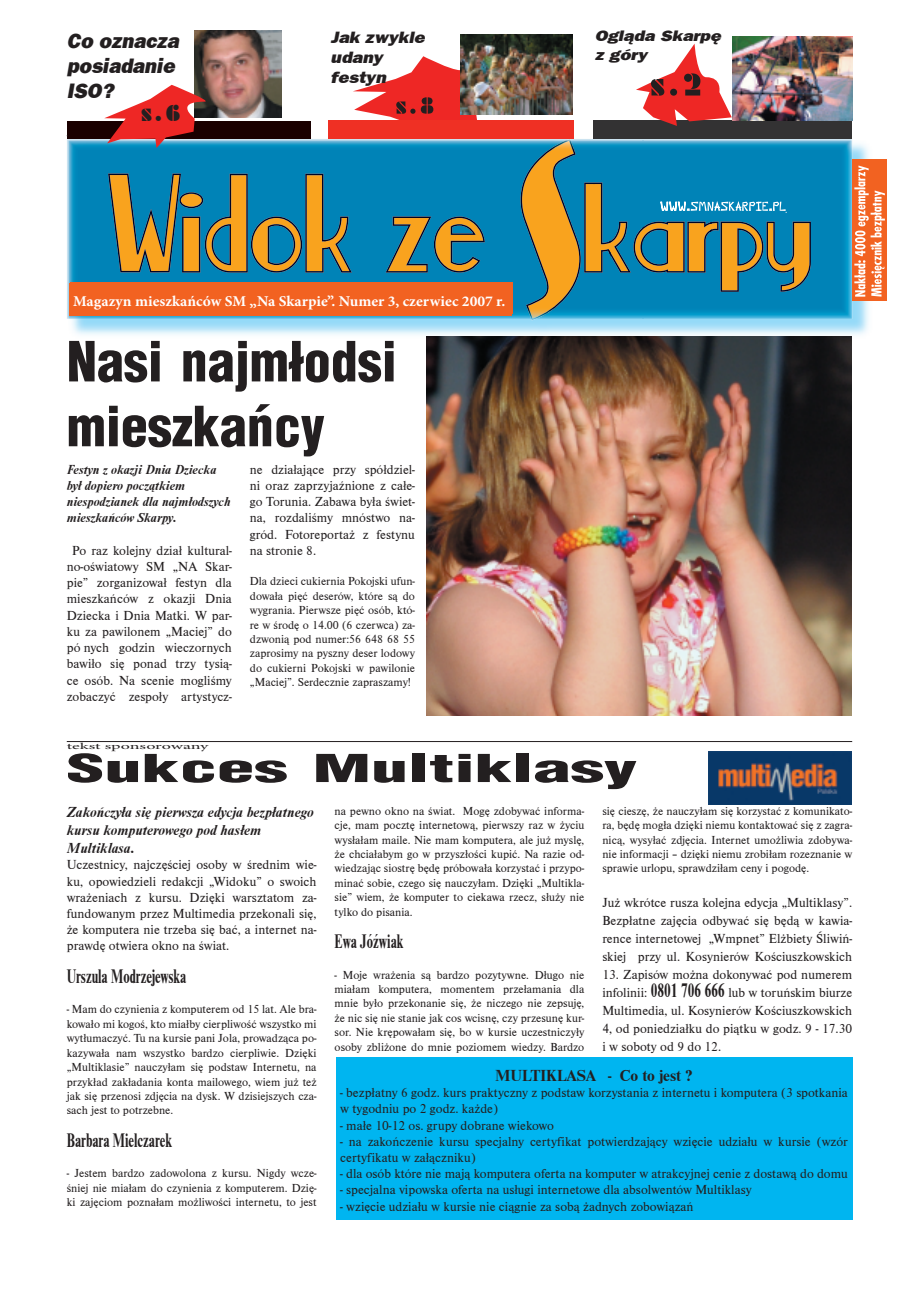
<style>
.page{position:relative;width:919px;height:1289px;background:#fff}
.page>*{position:absolute;margin:0;border:0;box-sizing:border-box;transform-origin:0 0}
.t1{font:900 54px/64.8px "Switzerland Cond";color:#231f20}
.t2{font:900 37.5px "Switzerland Cond";color:#231f20;scale:2 1}
.t3{font:900 25.5px "Fujiyama";color:#231f20}
.t4{font:italic 800 21px/25.2px "Frankfurt Gothic";color:#231f20}
.t5{font:700 20.25px "Nimbus Rom DCE";color:#231f20;scale:.67 1}
.t6{font:italic 800 16.5px/19.8px "Frankfurt Gothic";color:#231f20;scale:1.1 1}
.t7{font:700 16.5px "Nimbus Rom DCE";color:#231f20}
.t8{font:italic 800 15.3px/18.3px "Frankfurt Gothic";color:#231f20;scale:1.18 1}
.t9{font:italic 700 15px/18px "Nimbus Rom DCE";color:#231f20}
.t10{font:700 15px "Minion Pro";color:#fff}
.t11{font:13.5px/16.2px "Nimbus Rom DCE";color:#231f20;text-align:justify}
.t12{font:italic 700 13.5px/16.2px "Nimbus Rom DCE";color:#231f20}
.t13{font:12px/14.4px "Nimbus Rom DCE";color:#231f20;text-align:justify}
.t14{font:9px "Minion Pro";letter-spacing:-.005em;color:#231f20;scale:2 1}
.s1{font-weight:700;font-size:20.25px}
</style>
<div class="page">
<img style="left:72px;top:301px;width:797px;height:39px">
<img style="left:852px;top:141px;width:17px;height:18px">
<img style="left:67px;top:139px;width:37px;height:180px">
<img style="left:68px;top:140px;width:784px;height:179px">
<img style="left:486px;top:141px;width:23px;height:177px">
<img style="left:605px;top:141px;width:23px;height:134px">
<img style="left:509px;top:140px;width:96px;height:180px">
<img style="left:108px;top:140px;width:251px;height:136px">
<img style="left:358px;top:185px;width:152px;height:91px">
<div style="left:67px;top:121px;width:243px;height:17px;background:#1a0000"></div>
<img style="left:194px;top:30px;width:88px;height:87px">
<svg style="left:104px;top:85px;width:110px;height:63px"></svg>
<div style="left:593px;top:120px;width:259px;height:19px;background:#333233"></div>
<svg style="left:660px;top:201px;width:126px;height:12px;background:#52aace"></svg>
<div style="left:328px;top:121px;width:245px;height:18px;background:#ef3024"></div>
<svg style="left:353px;top:56px;width:124px;height:65px"></svg>
<svg style="left:636px;top:44px;width:95px;height:82px"></svg>
<div style="left:70px;top:283px;width:442px;height:32px;background:#f26221"></div>
<div style="left:852px;top:159px;width:34px;height:142px;background:#f26221"></div>
<svg style="left:854px;top:165px;width:30px;height:132px"></svg>
<img style="left:708px;top:751px;width:143px;height:53px">
<div style="left:336px;top:1057px;width:516px;height:162px;background:#00b5f0"></div>
<img style="left:427px;top:337px;width:424px;height:378px">
<hr style="left:67px;top:741px;width:785px;height:1px;background:#231d1f">
<img style="left:460px;top:34px;width:112px;height:81px">
<img style="left:732px;top:37px;width:120px;height:84px">
<h3 class="t4" style="left:67px;top:28px;width:113px">Co oznacza posiadanie<br>ISO?</h3>
<p class="t8" style="left:594px;top:27px;width:108px">Ogląda Skarpę z góry</p>
<h3 class="t6" style="left:330px;top:27px;width:87px">Jak zwykle udany festyn</h3>
<h3 class="t3" style="left:141px;top:98px;width:41px">s.6</h3>
<p class="t10" style="left:73px;top:292px;width:434px">Magazyn mieszkańców SM „Na Skarpie”. Numer 3, czerwiec 2007 r.</p>
<h1 class="t1" style="left:67px;top:327px;width:331px">Nasi najmłodsi mieszkańcy</h1>
<p class="t12" style="left:67px;top:461px;width:165px">Festyn z okazji Dnia Dziecka był dopiero początkiem niespodzianek dla najmłodszych mieszkańców Skarpy.</p>
<p class="t11" style="left:67px;top:542px;width:166px;text-align:center">Po raz kolejny dział kultural&shy;no-oświatowy SM „NA Skar&shy;pie” zorganizował festyn dla mieszkańców z okazji Dnia<br>Dziecka i Dnia Matki. W par&shy;ku za pawilonem „Maciej” do pó nych godzin wieczornych bawiło się ponad trzy tysią&shy;ce osób. Na scenie mogliśmy zobaczyć zespoły artystycz-</p>
<p class="t11" style="left:250px;top:461px;width:167px">ne działające przy spółdziel&shy;ni oraz zaprzyjaźnione z całe&shy;go Torunia. Zabawa była świet&shy;na, rozdaliśmy mnóstwo na&shy;gród. Fotoreportaż z festynu na stronie 8.</p>
<p class="t13" style="left:250px;top:574px;width:167px">Dla dzieci cukiernia Pokojski ufun&shy;dowała pięć deserów, które są do wygrania. Pierwsze pięć osób, któ&shy;re w środę o 14.00 (6 czerwca) za&shy;dzwonią pod numer:56 648 68 55 zaprosimy na pyszny deser lodowy do cukierni Pokojski w pawilonie „Maciej”. Serdecznie zapraszamy!</p>
<p class="t14" style="left:67px;top:740px;width:72px">tekst sponsorowany</p>
<h2 class="t2" style="left:67px;top:744px;width:287px">Sukces Multiklasy</h2>
<p class="t9" style="left:67px;top:803px;width:248px">Zakończyła się pierwsza edycja bezpłatnego kursu komputerowego pod hasłem<br>Multiklasa.</p>
<p class="t11" style="left:67px;top:856px;width:251px">Uczestnicy, najczęściej osoby w średnim wie&shy;ku, opowiedzieli redakcji „Widoku” o swoich wrażeniach z kursu. Dzięki warsztatom za&shy;fundowanym przez Multimedia przekonali się, że komputera nie trzeba się bać, a internet na&shy;prawdę otwiera okno na świat.</p>
<h3 class="t5" style="left:67px;top:965px;width:180px">Urszula Modrzejewska</h3>
<p class="t13" style="left:67px;top:1002px;width:251px">- Mam do czynienia z komputerem od 15 lat. Ale bra&shy;kowało mi kogoś, kto miałby cierpliwość wszystko mi wytłumaczyć. Tu na kursie pani Jola, prowadząca po&shy;kazywała nam wszystko bardzo cierpliwie. Dzięki „Multiklasie” nauczyłam się podstaw Internetu, na przykład zakładania konta mailowego, wiem już też jak się przenosi zdjęcia na dysk. W dzisiejszych cza&shy;sach jest to potrzebne.</p>
<h3 class="t5" style="left:67px;top:1128px;width:159px">Barbara Mielczarek</h3>
<p class="t13" style="left:67px;top:1166px;width:251px">- Jestem bardzo zadowolona z kursu. Nigdy wcze&shy;śniej nie miałam do czynienia z komputerem. Dzię&shy;ki zajęciom poznałam możliwości internetu, to jest</p>
<p class="t13" style="left:334px;top:803px;width:251px">na pewno okno na świat. Mogę zdobywać informa&shy;cje, mam pocztę internetową, pierwszy raz w życiu wysłałam maile. Nie mam komputera, ale już myslę, że chciałabym go w przyszłości kupić. Na razie od&shy;wiedzając siostrę będę próbowała korzystać i przypo&shy;minać sobie, czego się nauczyłam. Dzięki „Multikla&shy;sie” wiem, że komputer to ciekawa rzecz, służy nie tylko do pisania.</p>
<h3 class="t5" style="left:334px;top:930px;width:104px">Ewa Jóźwiak</h3>
<p class="t13" style="left:334px;top:967px;width:251px">- Moje wrażenia są bardzo pozytywne. Długo nie miałam komputera, momentem przełamania dla mnie było przekonanie się, że niczego nie zepsuję, że nic się nie stanie jak cos wcisnę, czy przesunę kur&shy;sor. Nie krępowałam się, bo w kursie uczestniczyły osoby zbliżone do mnie poziomem wiedzy. Bardzo</p>
<p class="t13" style="left:602px;top:803px;width:251px">się cieszę, że nauczyłam się korzystać z komunikato&shy;ra, będę mogła dzięki niemu kontaktować się z zagra&shy;nicą, wysyłać zdjęcia. Internet umożliwia zdobywa&shy;nie informacji – dzięki niemu zrobiłam rozeznanie w sprawie urlopu, sprawdziłam ceny i pogodę.</p>
<p class="t11" style="left:602px;top:893px;width:251px;line-height:18px">Już wkrótce rusza kolejna edycja „Multiklasy”.<br>Bezpłatne zajęcia odbywać się będą w kawia&shy;rence internetowej „Wmpnet” Elżbiety Śliwiń&shy;skiej przy ul. Kosynierów Kościuszkowskich</p>
<p class="t11" style="left:602px;top:965px;width:251px;line-height:18px">13. Zapisów można dokonywać pod numerem infolinii: <span class="s1">0801 706 666</span> lub w toruńskim biurze Multimedia, ul. Kosynierów Kościuszkowskich 4, od poniedziałku do piątku w godz. 9 - 17.30 i w soboty od 9 do 12.</p>
<h3 class="t7" style="left:495px;top:1066px;width:198px">MULTIKLASA - Co to jest ?</h3>
<p class="t11" style="left:340px;top:1084px;width:509px">- bezpłatny 6 godz. kurs praktyczny z podstaw korzystania z internetu i komputera (3 spotkania w tygodniu po 2 godz. każde)</p>
<p class="t11" style="left:340px;top:1117px;width:215px">- małe 10-12 os. grupy dobrane wiekowo</p>
<p class="t11" style="left:340px;top:1133px;width:509px">- na zakończenie kursu specjalny certyfikat potwierdzający wzięcie udziału w kursie (wzór certyfikatu w załączniku)</p>
<p class="t11" style="left:340px;top:1165px;width:509px">- dla osób które nie mają komputera oferta na komputer w atrakcyjnej cenie z dostawą do domu</p>
<p class="t11" style="left:340px;top:1181px;width:413px">- specjalna vipowska oferta na usługi internetowe dla absolwentów Multiklasy</p>
<p class="t11" style="left:340px;top:1198px;width:355px">- wzięcie udziału w kursie nie ciągnie za sobą żadnych zobowiązań</p>
</div>
